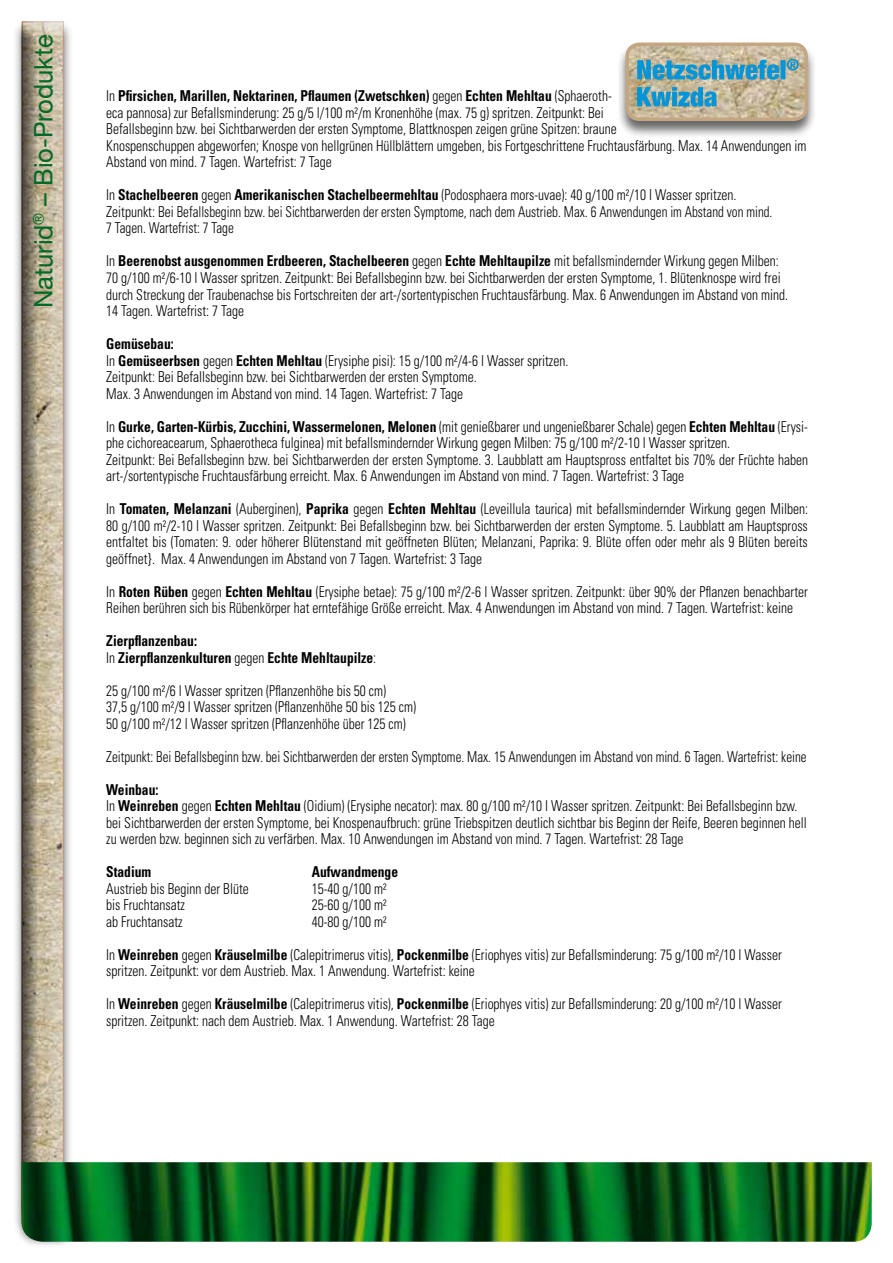
<style>
.page{position:relative;width:893px;height:1263px;background:#fff}
.page>*{position:absolute;margin:0;border:0;box-sizing:border-box;transform-origin:0 0}
.t1{font:25.5px "Helvetica Neue";color:#006829}
.t2{font:300 condensed 15px/16.5px "Univers";color:#000;scale:.9 1}
.t3{font:300 condensed 15px "Univers";color:#000;scale:.87 1}
.t4{font:700 condensed 15px/16.5px "Univers";color:#000;scale:.9 1}
.s1{font-weight:700}
.s2{font-weight:300}
</style>
<div class="page">
<div style="left:12px;top:21px;width:61px;height:1227px;background:#000;opacity:.6"></div>
<div style="left:21px;top:22px;width:46px;height:1209px;background:#000;opacity:.75"></div>
<img style="left:21px;top:1162px;width:851px;height:80px">
<div style="left:616px;top:42px;width:201px;height:97px;background:#000;opacity:.6"></div>
<img style="left:627px;top:44px;width:179px;height:75px">
<div style="left:625px;top:43px;width:183px;height:78px;border:3px solid #c4a782;border-radius:12px"></div>
<svg style="left:637px;top:87px;width:80px;height:20px"></svg>
<svg style="left:637px;top:59px;width:162px;height:21px"></svg>
<h1 class="t1" style="left:25px;top:308px;width:275px;rotate:-90deg">Naturid<sup>®</sup> – Bio-Produkte</h1>
<p class="t2" style="left:106px;top:88px;width:779px">In <span class="s1">Pfirsichen, Marillen, Nektarinen, Pflaumen (Zwetschken)</span> gegen <span class="s1">Echten Mehltau</span> (Sphaeroth-<br>eca pannosa) zur Befallsminderung: 25 g/5 l/100 m²/m Kronenhöhe (max. 75 g) spritzen. Zeitpunkt: Bei<br>Befallsbeginn bzw. bei Sichtbarwerden der ersten Symptome, Blattknospen zeigen grüne Spitzen: braune<br>Knospenschuppen abgeworfen; Knospe von hellgrünen Hüllblättern umgeben, bis Fortgeschrittene Fruchtausfärbung. Max. 14 Anwendungen im Abstand von mind. 7 Tagen. Wartefrist: 7 Tage</p>
<p class="t2" style="left:106px;top:187px;width:742px">In <span class="s1">Stachelbeeren</span> gegen <span class="s1">Amerikanischen Stachelbeermehltau</span> (Podosphaera mors-uvae): 40 g/100 m²/10 l Wasser spritzen.<br>Zeitpunkt: Bei Befallsbeginn bzw. bei Sichtbarwerden der ersten Symptome, nach dem Austrieb. Max. 6 Anwendungen im Abstand von mind.<br>7 Tagen. Wartefrist: 7 Tage</p>
<p class="t2" style="left:106px;top:253px;width:759px">In <span class="s1">Beerenobst ausgenommen Erdbeeren, Stachelbeeren</span> gegen <span class="s1">Echte Mehltaupilze</span> mit befallsmindernder Wirkung gegen Milben:<br>70 g/100 m²/6-10 l Wasser spritzen. Zeitpunkt: Bei Befallsbeginn bzw. bei Sichtbarwerden der ersten Symptome, 1. Blütenknospe wird frei durch Streckung der Traubenachse bis Fortschreiten der art-/sortentypischen Fruchtausfärbung. Max. 6 Anwendungen im Abstand von mind.<br>14 Tagen. Wartefrist: 7 Tage</p>
<p class="t2" style="left:106px;top:335px;width:515px"><span class="s1">Gemüsebau:<br></span>In <span class="s1">Gemüseerbsen</span> gegen <span class="s1">Echten Mehltau</span> (Erysiphe pisi): 15 g/100 m²/4-6 l Wasser spritzen.<br>Zeitpunkt: Bei Befallsbeginn bzw. bei Sichtbarwerden der ersten Symptome.<br>Max. 3 Anwendungen im Abstand von mind. 14 Tagen. Wartefrist: 7 Tage</p>
<p class="t2" style="left:106px;top:418px;width:781px">In <span class="s1">Gurke, Garten-Kürbis, Zucchini, Wassermelonen, Melonen</span> (mit genießbarer und ungenießbarer Schale) gegen <span class="s1">Echten Mehltau</span> (Erysi&shy;phe cichoreacearum, Sphaerotheca fulginea) mit befallsmindernder Wirkung gegen Milben: 75 g/100 m²/2-10 l Wasser spritzen.<br>Zeitpunkt: Bei Befallsbeginn bzw. bei Sichtbarwerden der ersten Symptome. 3. Laubblatt am Hauptspross entfaltet bis 70% der Früchte haben art-/sortentypische Fruchtausfärbung erreicht. Max. 6 Anwendungen im Abstand von mind. 7 Tagen. Wartefrist: 3 Tage</p>
<p class="t2" style="left:106px;top:500px;width:781px;text-align:justify">In <span class="s1">Tomaten, Melanzani</span> (Auberginen), <span class="s1">Paprika</span> gegen <span class="s1">Echten Mehltau</span> (Leveillula taurica) mit befallsmindernder Wirkung gegen Milben:<br>80 g/100 m²/2-10 l Wasser spritzen. Zeitpunkt: Bei Befallsbeginn bzw. bei Sichtbarwerden der ersten Symptome. 5. Laubblatt am Hauptspross entfaltet bis (Tomaten: 9. oder höherer Blütenstand mit geöffneten Blüten; Melanzani, Paprika: 9. Blüte offen oder mehr als 9 Blüten bereits geöffnet}. Max. 4 Anwendungen im Abstand von 7 Tagen. Wartefrist: 3 Tage</p>
<p class="t2" style="left:106px;top:583px;width:781px">In <span class="s1">Roten Rüben</span> gegen <span class="s1">Echten Mehltau</span> (Erysiphe betae): 75 g/100 m²/2-6 l Wasser spritzen. Zeitpunkt: über 90% der Pflanzen benachbarter<br>Reihen berühren sich bis Rübenkörper hat erntefähige Größe erreicht. Max. 4 Anwendungen im Abstand von mind. 7 Tagen. Wartefrist: keine</p>
<p class="t4" style="left:106px;top:632px;width:301px">Zierpflanzenbau:<br><span class="s2">In</span> Zierpflanzenkulturen <span class="s2">gegen</span> Echte Mehltaupilze<span class="s2">:</span></p>
<p class="t2" style="left:106px;top:682px;width:346px">25 g/100 m²/6 l Wasser spritzen (Pflanzenhöhe bis 50 cm)<br>37,5 g/100 m²/9 l Wasser spritzen (Pflanzenhöhe 50 bis 125 cm)<br>50 g/100 m²/12 l Wasser spritzen (Pflanzenhöhe über 125 cm)</p>
<p class="t3" style="left:106px;top:747px;width:806px">Zeitpunkt: Bei Befallsbeginn bzw. bei Sichtbarwerden der ersten Symptome. Max. 15 Anwendungen im Abstand von mind. 6 Tagen. Wartefrist: keine</p>
<p class="t2" style="left:106px;top:781px;width:780px"><span class="s1">Weinbau:<br></span>In <span class="s1">Weinreben</span> gegen <span class="s1">Echten Mehltau</span> (Oidium) (Erysiphe necator): max. 80 g/100 m²/10 l Wasser spritzen. Zeitpunkt: Bei Befallsbeginn bzw. bei Sichtbarwerden der ersten Symptome, bei Knospenaufbruch: grüne Triebspitzen deutlich sichtbar bis Beginn der Reife, Beeren beginnen hell zu werden bzw. beginnen sich zu verfärben. Max. 10 Anwendungen im Abstand von mind. 7 Tagen. Wartefrist: 28 Tage</p>
<p class="t4" style="left:106px;top:863px;width:52px">Stadium</p>
<p class="t4" style="left:312px;top:863px;width:97px">Aufwandmenge</p>
<p class="t2" style="left:106px;top:880px;width:160px">Austrieb bis Beginn der Blüte</p>
<p class="t2" style="left:312px;top:880px;width:85px">15-40 g/100 m²</p>
<p class="t2" style="left:106px;top:896px;width:89px">bis Fruchtansatz</p>
<p class="t2" style="left:312px;top:896px;width:85px">25-60 g/100 m²</p>
<p class="t2" style="left:106px;top:913px;width:86px">ab Fruchtansatz</p>
<p class="t2" style="left:312px;top:913px;width:85px">40-80 g/100 m²</p>
<p class="t2" style="left:106px;top:946px;width:752px">In <span class="s1">Weinreben</span> gegen <span class="s1">Kräuselmilbe</span> (Calepitrimerus vitis), <span class="s1">Pockenmilbe</span> (Eriophyes vitis) zur Befallsminderung: 75 g/100 m²/10 l Wasser spritzen. Zeitpunkt: vor dem Austrieb. Max. 1 Anwendung. Wartefrist: keine</p>
<p class="t2" style="left:106px;top:995px;width:752px">In <span class="s1">Weinreben</span> gegen <span class="s1">Kräuselmilbe</span> (Calepitrimerus vitis), <span class="s1">Pockenmilbe</span> (Eriophyes vitis) zur Befallsminderung: 20 g/100 m²/10 l Wasser spritzen. Zeitpunkt: nach dem Austrieb. Max. 1 Anwendung. Wartefrist: 28 Tage</p>
</div>
